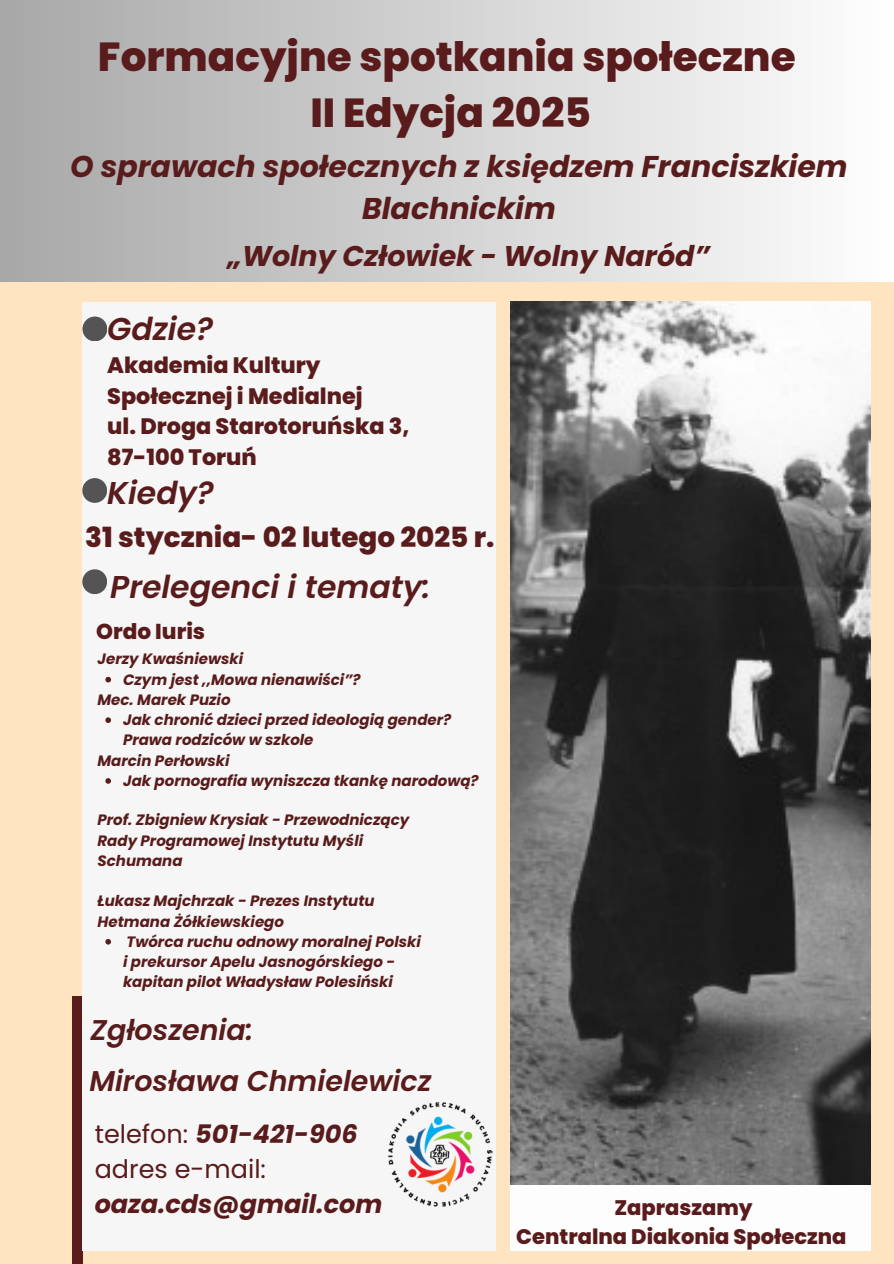
<style>
.page{position:relative;width:894px;height:1264px;background:#fff}
.page>*{position:absolute;margin:0;border:0;box-sizing:border-box;transform-origin:0 0}
.t1{font:800 40.5px/56.2px "Poppins";color:#591b1b;text-align:center}
.t2{font:italic 600 31.5px "Poppins";color:#591b1b}
.t3{font:italic 700 30px/41.7px "Poppins";color:#591b1b;text-align:center}
.t4{font:italic 600 28.5px "Poppins";color:#591b1b}
.t5{font:italic 700 28.5px "Poppins";color:#591b1b}
.t6{font:800 27.75px "Poppins";color:#591b1b}
.t7{font:italic 700 25.5px/34.8px "Poppins";color:#591b1b}
.t8{font:800 22.35px/30.5px "Poppins";color:#591b1b}
.t9{font:800 21.6px "Poppins";color:#591b1b}
.t10{font:800 21px/29.2px "Poppins";color:#591b1b;text-align:center}
.t11{font:italic 700 15px/20.2px "Poppins";color:#591b1b}
.s1{font-weight:400;font-style:normal}
</style>
<div class="page">
<div style="left:0;top:0;width:893px;height:1263px;background:#ffe4c1"></div>
<div style="left:0;top:0;width:893px;height:282px;background:linear-gradient(to right,#a7a7a7,#fefefe)"></div>
<div style="left:510px;top:302px;width:360px;height:948px;background:#fdfdfd"></div>
<div style="left:72px;top:995px;width:10px;height:268px;background:#591b1b"></div>
<div style="left:82px;top:302px;width:414px;height:948px;background:#f6f6f6"></div>
<div style="left:82px;top:316px;width:25px;height:25px;background:#545454;border-radius:50%"></div>
<div style="left:82px;top:478px;width:25px;height:25px;background:#545454;border-radius:50%"></div>
<div style="left:82px;top:569px;width:25px;height:25px;background:#545454;border-radius:50%"></div>
<img style="left:510px;top:302px;width:360px;height:882px">
<img style="left:388px;top:1102px;width:105px;height:105px">
<svg style="left:105px;top:939px;width:6px;height:5px"></svg>
<svg style="left:105px;top:677px;width:6px;height:5px"></svg>
<svg style="left:105px;top:717px;width:6px;height:6px"></svg>
<svg style="left:105px;top:778px;width:6px;height:5px"></svg>
<p class="t1" style="left:98px;top:28px;width:699px">Formacyjne spotkania społeczne<br>II Edycja 2025</p>
<h6 class="t3" style="left:70px;top:146px;width:778px">O sprawach społecznych z księdzem Franciszkiem<br>Blachnickim</h6>
<h6 class="t5" style="left:227px;top:236px;width:484px">„Wolny Człowiek - Wolny Naród”</h6>
<h2 class="t2" style="left:107px;top:306px;width:107px">Gdzie?</h2>
<h2 class="t8" style="left:107px;top:350px;width:303px">Akademia Kultury<br>Społecznej i Medialnej<br>ul. Droga Starotoruńska 3,<br>87-100 Toruń</h2>
<h5 class="t2" style="left:107px;top:471px;width:108px">Kiedy?</h5>
<h5 class="t6" style="left:85px;top:518px;width:410px">31 stycznia- 02 lutego 2025 r.</h5>
<h1 class="t2" style="left:110px;top:564px;width:322px">Prelegenci i tematy:</h1>
<h6 class="t9" style="left:96px;top:616px;width:110px">Ordo Iuris</h6>
<p class="t11" style="left:97px;top:649px;width:147px">Jerzy Kwaśniewski</p>
<h4 class="t11" style="left:123px;top:669px;width:239px">Czym jest ,,Mowa nienawiści”?</h4>
<h2 class="t11" style="left:97px;top:689px;width:134px">Mec. Marek Puzio</h2>
<h2 class="t11" style="left:123px;top:710px;width:329px">Jak chronić dzieci przed ideologią gender?<br>Prawa rodziców w szkole</h2>
<h3 class="t11" style="left:97px;top:750px;width:133px">Marcin Perłowski</h3>
<h2 class="t11" style="left:123px;top:770px;width:357px">Jak pornografia wyniszcza tkankę narodową?</h2>
<p class="t11" style="left:97px;top:810px;width:313px">Prof. Zbigniew Krysiak - Przewodniczący<br>Rady Programowej Instytutu Myśli<br>Schumana</p>
<h2 class="t11" style="left:97px;top:891px;width:278px">Łukasz Majchrzak - Prezes Instytutu<br>Hetmana Żółkiewskiego</h2>
<h2 class="t11" style="left:123px;top:931px;width:299px">Twórca ruchu odnowy moralnej Polski i prekursor Apelu Jasnogórskiego - kapitan pilot Władysław Polesiński</h2>
<p class="t4" style="left:91px;top:1010px;width:164px">Zgłoszenia:</p>
<h6 class="t4" style="left:89px;top:1061px;width:343px">Mirosława Chmielewicz</h6>
<h6 class="t7" style="left:95px;top:1116px;width:289px"><span class="s1">telefon:</span> 501-421-906 <span class="s1">adres e-mail: </span>oaza.cds@gmail.com</h6>
<p class="t10" style="left:516px;top:1193px;width:332px">Zapraszamy<br>Centralna Diakonia Społeczna</p>
</div>
